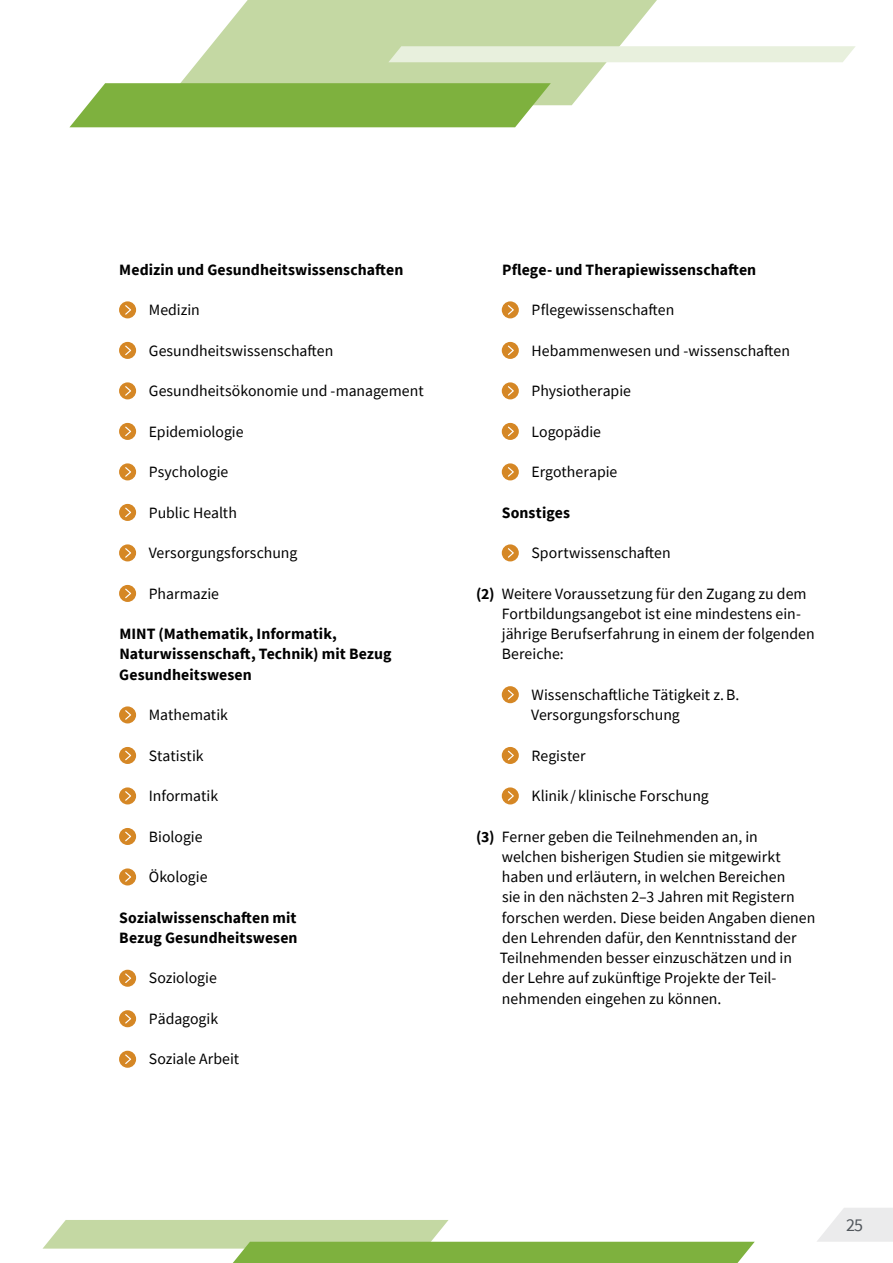
<style>
.page{position:relative;width:893px;height:1263px;background:#fff}
.page>*{position:absolute;margin:0;border:0;box-sizing:border-box;transform-origin:0 0}
.t1{font:18px "Source Sans Pro";color:#51565b}
.t2{font:15.75px/20.2px "Source Sans Pro";color:#000}
.t3{font:700 15.75px/20.2px "Source Sans Pro";letter-spacing:.005em;color:#000}
.s1{font-weight:700}
</style>
<div class="page">
<svg style="left:817px;top:1208px;width:76px;height:34px"></svg>
<svg style="left:43px;top:1220px;width:712px;height:43px"></svg>
<svg style="left:180px;top:0;width:477px;height:105px;fill:#c4d8a3"></svg>
<svg style="left:70px;top:83px;width:481px;height:44px"></svg>
<div style="left:119px;top:301px;width:17px;height:17px;background:#d58725;border-radius:50%"></div>
<svg style="left:125px;top:305px;width:6px;height:10px"></svg>
<div style="left:119px;top:342px;width:17px;height:17px;background:#d58725;border-radius:50%"></div>
<svg style="left:125px;top:346px;width:6px;height:9px"></svg>
<div style="left:119px;top:382px;width:17px;height:17px;background:#d58725;border-radius:50%"></div>
<svg style="left:125px;top:386px;width:6px;height:10px"></svg>
<div style="left:119px;top:423px;width:17px;height:17px;background:#d58725;border-radius:50%"></div>
<svg style="left:125px;top:427px;width:6px;height:9px"></svg>
<div style="left:119px;top:463px;width:17px;height:17px;background:#d58725;border-radius:50%"></div>
<svg style="left:125px;top:467px;width:6px;height:10px"></svg>
<div style="left:119px;top:504px;width:17px;height:17px;background:#d58725;border-radius:50%"></div>
<svg style="left:125px;top:508px;width:6px;height:9px"></svg>
<div style="left:119px;top:544px;width:17px;height:17px;background:#d58725;border-radius:50%"></div>
<svg style="left:125px;top:548px;width:6px;height:10px"></svg>
<div style="left:119px;top:585px;width:17px;height:17px;background:#d58725;border-radius:50%"></div>
<svg style="left:125px;top:589px;width:6px;height:9px"></svg>
<div style="left:119px;top:706px;width:17px;height:17px;background:#d58725;border-radius:50%"></div>
<svg style="left:125px;top:710px;width:6px;height:10px"></svg>
<div style="left:119px;top:747px;width:17px;height:17px;background:#d58725;border-radius:50%"></div>
<svg style="left:125px;top:751px;width:6px;height:9px"></svg>
<div style="left:119px;top:787px;width:17px;height:17px;background:#d58725;border-radius:50%"></div>
<svg style="left:125px;top:791px;width:6px;height:10px"></svg>
<div style="left:119px;top:828px;width:17px;height:17px;background:#d58725;border-radius:50%"></div>
<svg style="left:125px;top:832px;width:6px;height:9px"></svg>
<div style="left:119px;top:868px;width:17px;height:17px;background:#d58725;border-radius:50%"></div>
<svg style="left:125px;top:872px;width:6px;height:10px"></svg>
<div style="left:119px;top:970px;width:17px;height:17px;background:#d58725;border-radius:50%"></div>
<svg style="left:125px;top:973px;width:6px;height:10px"></svg>
<div style="left:119px;top:1010px;width:17px;height:17px;background:#d58725;border-radius:50%"></div>
<svg style="left:125px;top:1014px;width:6px;height:9px"></svg>
<div style="left:119px;top:1051px;width:17px;height:17px;background:#d58725;border-radius:50%"></div>
<svg style="left:125px;top:1054px;width:6px;height:10px"></svg>
<div style="left:502px;top:301px;width:17px;height:17px;background:#d58725;border-radius:50%"></div>
<svg style="left:508px;top:305px;width:6px;height:10px"></svg>
<div style="left:502px;top:342px;width:17px;height:17px;background:#d58725;border-radius:50%"></div>
<svg style="left:508px;top:346px;width:6px;height:9px"></svg>
<div style="left:502px;top:382px;width:17px;height:17px;background:#d58725;border-radius:50%"></div>
<svg style="left:508px;top:386px;width:6px;height:10px"></svg>
<div style="left:502px;top:423px;width:17px;height:17px;background:#d58725;border-radius:50%"></div>
<svg style="left:508px;top:427px;width:6px;height:9px"></svg>
<div style="left:502px;top:463px;width:17px;height:17px;background:#d58725;border-radius:50%"></div>
<svg style="left:508px;top:467px;width:6px;height:10px"></svg>
<div style="left:502px;top:544px;width:17px;height:17px;background:#d58725;border-radius:50%"></div>
<svg style="left:508px;top:548px;width:6px;height:10px"></svg>
<div style="left:502px;top:686px;width:17px;height:17px;background:#d58725;border-radius:50%"></div>
<svg style="left:508px;top:690px;width:6px;height:9px"></svg>
<div style="left:502px;top:747px;width:17px;height:17px;background:#d58725;border-radius:50%"></div>
<svg style="left:508px;top:751px;width:6px;height:9px"></svg>
<div style="left:502px;top:787px;width:17px;height:17px;background:#d58725;border-radius:50%"></div>
<svg style="left:508px;top:791px;width:6px;height:10px"></svg>
<div style="left:388px;top:46px;width:468px;height:16px;background:#e8f0dd"></div>
<p class="t3" style="left:119px;top:259px;width:285px">Medizin und Gesundheitswissenschaften</p>
<p class="t2" style="left:149px;top:300px;width:53px">Medizin</p>
<p class="t2" style="left:149px;top:340px;width:186px">Gesundheitswissenschaften</p>
<p class="t2" style="left:149px;top:381px;width:276px">Gesundheitsökonomie und -management</p>
<p class="t2" style="left:149px;top:421px;width:96px">Epidemiologie</p>
<p class="t2" style="left:149px;top:462px;width:81px">Psychologie</p>
<p class="t2" style="left:149px;top:502px;width:90px">Public Health</p>
<p class="t2" style="left:149px;top:543px;width:150px">Versorgungsforschung</p>
<p class="t2" style="left:149px;top:583px;width:72px">Pharmazie</p>
<p class="t3" style="left:119px;top:623px;width:274px">MINT (Mathematik, Informatik,<br>Naturwissenschaft, Technik) mit Bezug<br>Gesundheitswesen</p>
<p class="t2" style="left:149px;top:705px;width:81px">Mathematik</p>
<p class="t2" style="left:149px;top:745px;width:56px">Statistik</p>
<p class="t2" style="left:149px;top:786px;width:71px">Informatik</p>
<p class="t2" style="left:149px;top:826px;width:55px">Biologie</p>
<p class="t2" style="left:149px;top:867px;width:60px">Ökologie</p>
<p class="t3" style="left:119px;top:907px;width:180px">Sozialwissenschaften mit<br>Bezug Gesundheitswesen</p>
<p class="t2" style="left:149px;top:968px;width:70px">Soziologie</p>
<p class="t2" style="left:149px;top:1008px;width:71px">Pädagogik</p>
<p class="t2" style="left:149px;top:1049px;width:92px">Soziale Arbeit</p>
<p class="t3" style="left:502px;top:259px;width:256px">Pflege- und Therapiewissenschaften</p>
<p class="t2" style="left:532px;top:300px;width:144px">Pflegewissenschaften</p>
<p class="t2" style="left:532px;top:340px;width:260px">Hebammenwesen und -wissenschaften</p>
<p class="t2" style="left:532px;top:381px;width:101px">Physiotherapie</p>
<p class="t2" style="left:532px;top:421px;width:71px">Logopädie</p>
<p class="t2" style="left:532px;top:462px;width:87px">Ergotherapie</p>
<p class="t3" style="left:502px;top:502px;width:70px">Sonstiges</p>
<p class="t2" style="left:532px;top:543px;width:141px">Sportwissenschaften</p>
<p class="t2" style="left:502px;top:583px;width:314px;text-indent:-26px"><span class="s1">(2)</span> Weitere Voraussetzung für den Zugang zu dem Fortbildungsangebot ist eine mindestens ein&shy;jährige Berufserfahrung in einem der folgenden Bereiche:</p>
<p class="t2" style="left:531px;top:684px;width:210px">Wissenschaftliche Tätigkeit z.B.<br>Versorgungsforschung</p>
<p class="t2" style="left:532px;top:745px;width:56px">Register</p>
<p class="t2" style="left:532px;top:786px;width:179px">Klinik / klinische Forschung</p>
<p class="t2" style="left:500px;top:826px;width:317px;text-indent:-24px"><span class="s1">(3)</span> Ferner geben die Teilnehmenden an, in welchen bisherigen Studien sie mitgewirkt haben und erläutern, in welchen Bereichen<br>sie in den nächsten 2–3 Jahren mit Registern forschen werden. Diese beiden Angaben dienen den Lehrenden dafür, den Kenntnisstand der Teilnehmenden besser einzuschätzen und in der Lehre auf zukünftige Projekte der Teil&shy;nehmenden eingehen zu können.</p>
<p class="t1" style="left:846px;top:1214px;width:19px">25</p>
</div>
